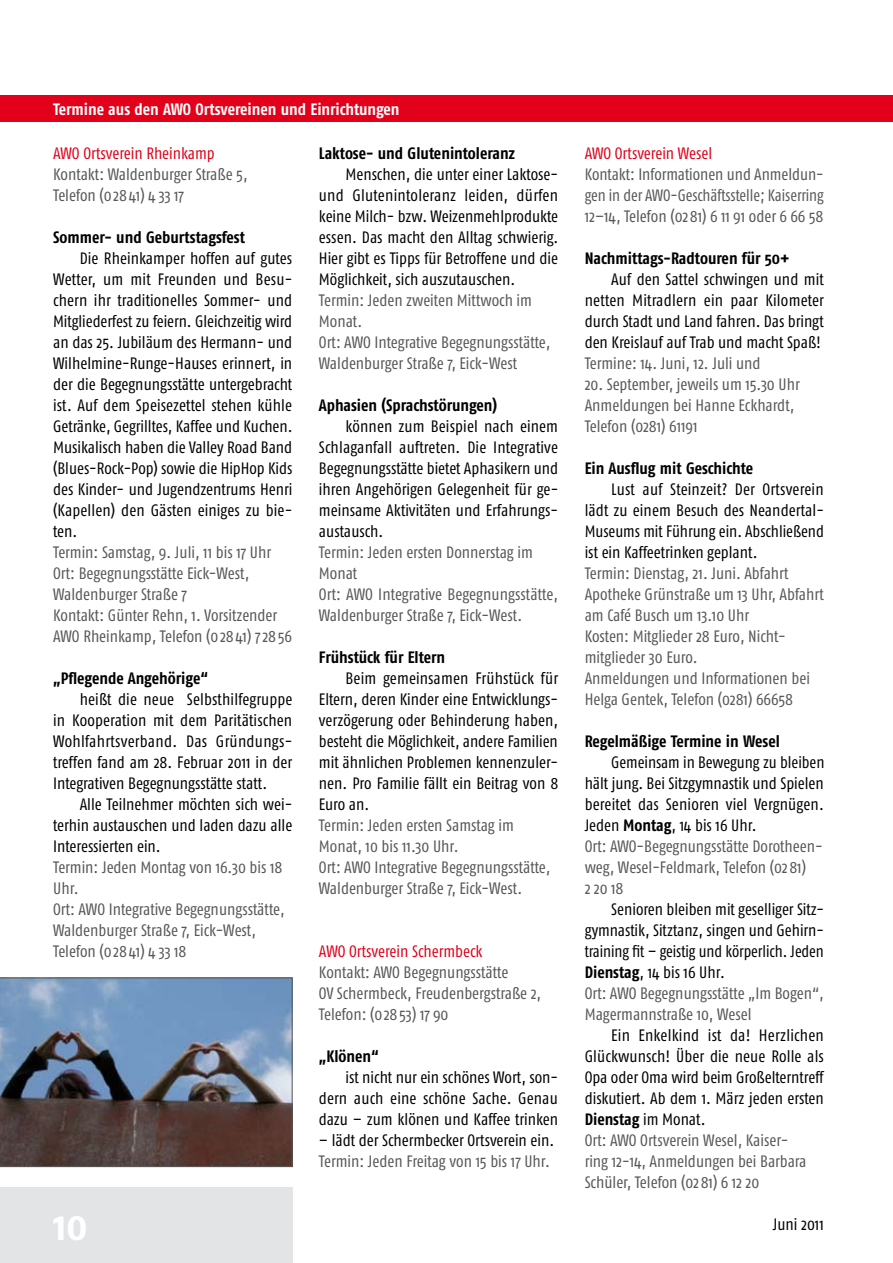
<style>
.page{position:relative;width:893px;height:1263px;background:#fff}
.page>*{position:absolute;margin:0;border:0;box-sizing:border-box;transform-origin:0 0}
.t1{font:700 42px "Fago Co";color:#fff}
.t2{font:16.5px/21px "Fago Co";color:#000;text-align:justify}
.t3{font:16.5px/21px "Fago Co";color:#58585a}
.t4{font:700 16.5px "Fago Co";color:#000}
.t5{font:16.5px "Fago Co";color:#e2001a}
.t6{font:700 16.5px "Fago Co";letter-spacing:-.005em;color:#fff}
.s1{font-weight:700}
.s2{color:#58585a}
</style>
<div class="page">
<div style="left:0;top:1188px;width:292px;height:75px;background:#e3e4e5"></div>
<div style="left:0;top:96px;width:893px;height:26px;background:#e2001a"></div>
<svg style="left:0;top:978px;width:292px;height:189px;background:#626b7d"></svg>
<p class="t6" style="left:53px;top:99px;width:348px">Termine aus den AWO Ortsvereinen und Einrichtungen</p>
<p class="t4" style="left:319px;top:143px;width:198px">Laktose- und Glutenintoleranz</p>
<p class="t2" style="left:319px;top:163px;width:241px;text-indent:27px">Menschen, die unter einer Laktose&shy;und Glutenintoleranz leiden, dürfen keine Milch- bzw. Weizenmehlprodukte essen. Das macht den Alltag schwierig.<br>Hier gibt es Tipps für Betroffene und die Möglichkeit, sich auszutauschen.</p>
<p class="t3" style="left:319px;top:289px;width:233px">Termin: Jeden zweiten Mittwoch im<br>Monat.<br>Ort: AWO Integrative Begegnungsstätte,<br>Waldenburger Straße 7, Eick-West</p>
<p class="t4" style="left:319px;top:395px;width:180px">Aphasien (Sprachstörungen)</p>
<p class="t2" style="left:319px;top:415px;width:241px;text-indent:27px">können zum Beispiel nach einem Schlaganfall auftreten. Die Integrative Begegnungsstätte bietet Aphasikern und ihren Angehörigen Gelegenheit für ge&shy;meinsame Aktivitäten und Erfahrungs&shy;austausch.</p>
<p class="t3" style="left:319px;top:541px;width:241px">Termin: Jeden ersten Donnerstag im<br>Monat<br>Ort: AWO Integrative Begegnungsstätte,<br>Waldenburger Straße 7, Eick-West.</p>
<p class="t4" style="left:319px;top:647px;width:128px">Frühstück für Eltern</p>
<p class="t2" style="left:319px;top:667px;width:241px;text-indent:27px">Beim gemeinsamen Frühstück für Eltern, deren Kinder eine Entwicklungs&shy;verzögerung oder Behinderung haben, besteht die Möglichkeit, andere Familien mit ähnlichen Problemen kennenzuler&shy;nen. Pro Familie fällt ein Beitrag von 8<br>Euro an.</p>
<p class="t3" style="left:319px;top:814px;width:233px">Termin: Jeden ersten Samstag im Monat, 10 bis 11.30 Uhr.<br>Ort: AWO Integrative Begegnungsstätte, Waldenburger Straße 7, Eick-West.</p>
<p class="t5" style="left:53px;top:144px;width:163px">AWO Ortsverein Rheinkamp</p>
<p class="t3" style="left:53px;top:163px;width:196px">Kontakt: Waldenburger Straße 5,<br>Telefon (02841) 4 33 17</p>
<p class="t4" style="left:53px;top:227px;width:193px">Sommer- und Geburtstagsfest</p>
<p class="t2" style="left:53px;top:247px;width:241px;text-indent:27px">Die Rheinkamper hoffen auf gutes Wetter, um mit Freunden und Besu&shy;chern ihr traditionelles Sommer- und Mitgliederfest zu feiern. Gleichzeitig wird an das 25. Jubiläum des Hermann- und Wilhelmine-Runge-Hauses erinnert, in der die Begegnungsstätte untergebracht ist. Auf dem Speisezettel stehen kühle Getränke, Gegrilltes, Kaffee und Kuchen.<br>Musikalisch haben die Valley Road Band (Blues-Rock-Pop) sowie die HipHop Kids des Kinder- und Jugendzentrums Henri (Kapellen) den Gästen einiges zu bie&shy;ten.</p>
<p class="t3" style="left:53px;top:541px;width:240px">Termin: Samstag, 9. Juli, 11 bis 17 Uhr Ort: Begegnungsstätte Eick-West, Waldenburger Straße 7<br>Kontakt: Günter Rehn, 1. Vorsitzender AWO Rheinkamp, Telefon (02841) 7 2856</p>
<p class="t4" style="left:53px;top:668px;width:156px">„Pflegende Angehörige“</p>
<p class="t2" style="left:53px;top:688px;width:241px;text-indent:27px">heißt die neue Selbsthilfegruppe in Kooperation mit dem Paritätischen Wohlfahrtsverband. Das Gründungs&shy;treffen fand am 28. Februar 2011 in der Integrativen Begegnungsstätte statt.</p>
<p class="t2" style="left:53px;top:793px;width:241px;text-indent:27px">Alle Teilnehmer möchten sich wei&shy;terhin austauschen und laden dazu alle Interessierten ein.</p>
<p class="t3" style="left:53px;top:856px;width:233px">Termin: Jeden Montag von 16.30 bis 18<br>Uhr.<br>Ort: AWO Integrative Begegnungsstätte,<br>Waldenburger Straße 7, Eick-West,<br>Telefon (02841) 4 33 18</p>
<p class="t5" style="left:319px;top:942px;width:165px">AWO Ortsverein Schermbeck</p>
<p class="t3" style="left:319px;top:961px;width:224px">Kontakt: AWO Begegnungsstätte<br>OV Schermbeck, Freudenbergstraße 2,<br>Telefon: (02853) 17 90</p>
<p class="t4" style="left:319px;top:1046px;width:61px">„Klönen“</p>
<p class="t2" style="left:319px;top:1066px;width:241px;text-indent:27px">ist nicht nur ein schönes Wort, son&shy;dern auch eine schöne Sache. Genau dazu – zum klönen und Kaffee trinken</p>
<p class="t2" style="left:319px;top:1129px;width:237px">– lädt der Schermbecker Ortsverein ein.</p>
<p class="t3" style="left:319px;top:1150px;width:232px">Termin: Jeden Freitag von 15 bis 17 Uhr.</p>
<p class="t5" style="left:585px;top:144px;width:129px">AWO Ortsverein Wesel</p>
<p class="t3" style="left:585px;top:163px;width:241px;text-align:justify">Kontakt: Informationen und Anmeldun&shy;gen in der AWO-Geschäftsstelle; Kaiserring 12–14, Telefon (0281) 6 11 91 oder 6 66 58</p>
<p class="t4" style="left:585px;top:248px;width:206px">Nachmittags-Radtouren für 50+</p>
<p class="t2" style="left:585px;top:268px;width:241px;text-indent:27px">Auf den Sattel schwingen und mit netten Mitradlern ein paar Kilometer durch Stadt und Land fahren. Das bringt den Kreislauf auf Trab und macht Spaß!</p>
<p class="t3" style="left:585px;top:352px;width:178px">Termine: 14. Juni, 12. Juli und</p>
<p class="t3" style="left:585px;top:373px;width:217px">20. September, jeweils um 15.30 Uhr<br>Anmeldungen bei Hanne Eckhardt,<br>Telefon (0281) 61191</p>
<p class="t4" style="left:585px;top:458px;width:170px">Ein Ausflug mit Geschichte</p>
<p class="t2" style="left:585px;top:478px;width:241px;text-indent:27px">Lust auf Steinzeit? Der Ortsverein lädt zu einem Besuch des Neandertal-Museums mit Führung ein. Abschließend ist ein Kaffeetrinken geplant.</p>
<p class="t3" style="left:585px;top:562px;width:241px">Termin: Dienstag, 21. Juni. Abfahrt<br>Apotheke Grünstraße um 13 Uhr, Abfahrt am Café Busch um 13.10 Uhr<br>Kosten: Mitglieder 28 Euro, Nicht&shy;mitglieder 30 Euro.<br>Anmeldungen und Informationen bei<br>Helga Gentek, Telefon (0281) 66658</p>
<p class="t4" style="left:585px;top:731px;width:197px">Regelmäßige Termine in Wesel</p>
<p class="t2" style="left:585px;top:751px;width:241px;text-align:left;text-indent:27px">Gemeinsam in Bewegung zu bleiben hält jung. Bei Sitzgymnastik und Spielen bereitet das Senioren viel Vergnügen.<br>Jeden <span class="s1">Montag</span>, 14 bis 16 Uhr.<br><span class="s2">Ort: AWO-Begegnungsstätte Dorotheen&shy;weg, Wesel-Feldmark, Telefon (0281)<br>22018</span></p>
<p class="t2" style="left:585px;top:898px;width:241px;text-align:left;text-indent:27px">Senioren bleiben mit geselliger Sitz&shy;gymnastik, Sitztanz, singen und Gehirn&shy;training fit – geistig und körperlich. Jeden <span class="s1">Dienstag</span>, 14 bis 16 Uhr.<br><span class="s2">Ort: AWO Begegnungsstätte „Im Bogen“, Magermannstraße 10, Wesel</span></p>
<p class="t2" style="left:585px;top:1024px;width:241px;text-align:left;text-indent:27px">Ein Enkelkind ist da! Herzlichen Glückwunsch! Über die neue Rolle als Opa oder Oma wird beim Großelterntreff diskutiert. Ab dem 1. März jeden ersten <span class="s1">Dienstag</span> im Monat.<br><span class="s2">Ort: AWO Ortsverein Wesel, Kaiser-<br>ring 12-14, Anmeldungen bei Barbara Schüler, Telefon (0281) 6 12 20</span></p>
<h1 class="t1" style="left:53px;top:1201px;width:36px">10</h1>
<p class="t2" style="left:773px;top:1213px;width:53px">Juni 2011</p>
</div>
